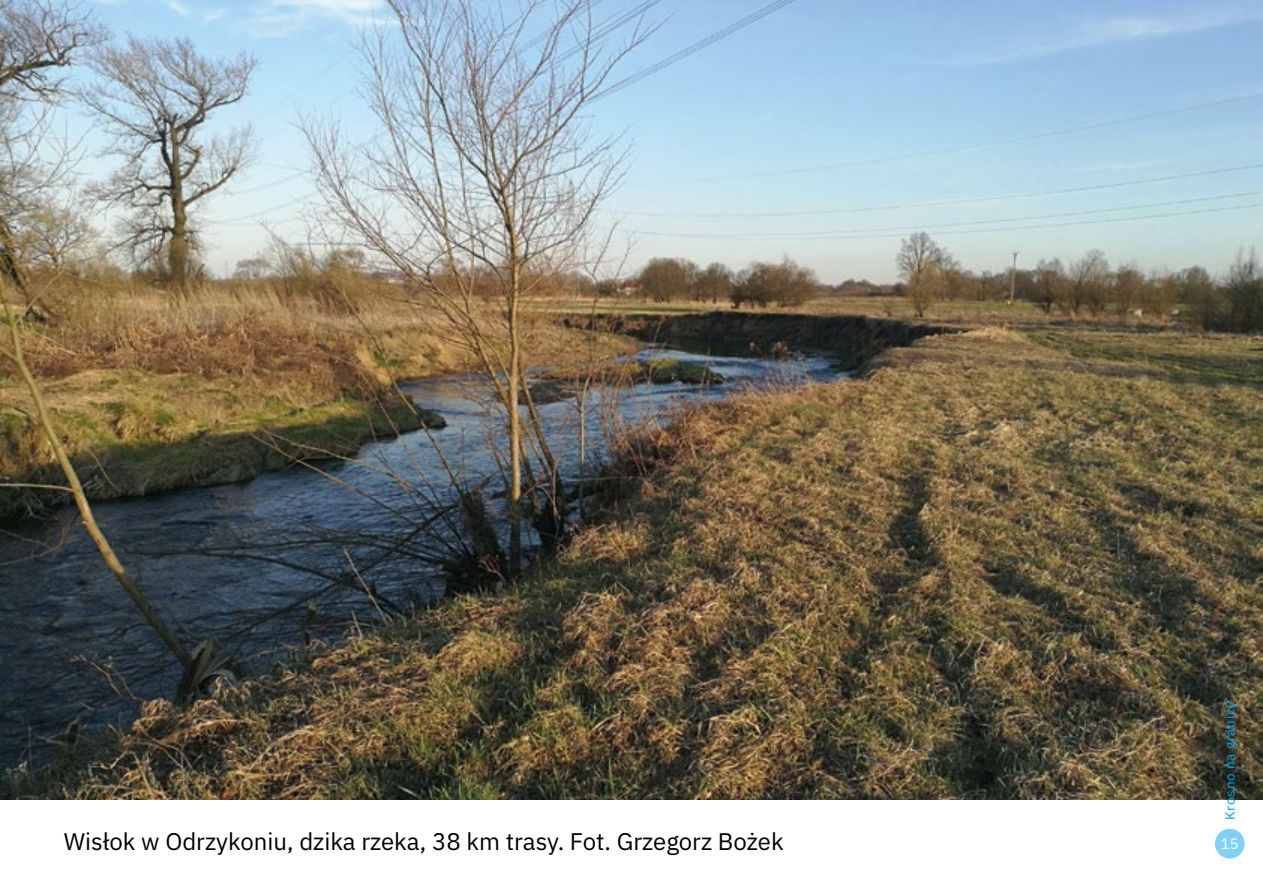
<style>
.page{position:relative;width:1263px;height:893px;background:#fff}
.page>*{position:absolute;margin:0;border:0;box-sizing:border-box;transform-origin:0 0}
.t1{font:24px "IBM Plex Sans";color:#000}
.t2{font:15px "IBM Plex Sans";color:#fff}
.t3{font:13.5px "IBM Plex Sans";letter-spacing:.05em;color:#009fe3}
</style>
<div class="page">
<img style="left:0;top:0;width:1263px;height:799px">
<div style="left:1215px;top:829px;width:30px;height:29px;background:#82d0f5;border-radius:50%"></div>
<p class="t3" style="left:1220px;top:820px;width:120px;rotate:-90deg">Krosno na granicy</p>
<p class="t1" style="left:64px;top:824px;width:721px">Wisłok w Odrzykoniu, dzika rzeka, 38 km trasy. Fot. Grzegorz Bożek</p>
<p class="t2" style="left:1221px;top:832px;width:19px">15</p>
</div>
